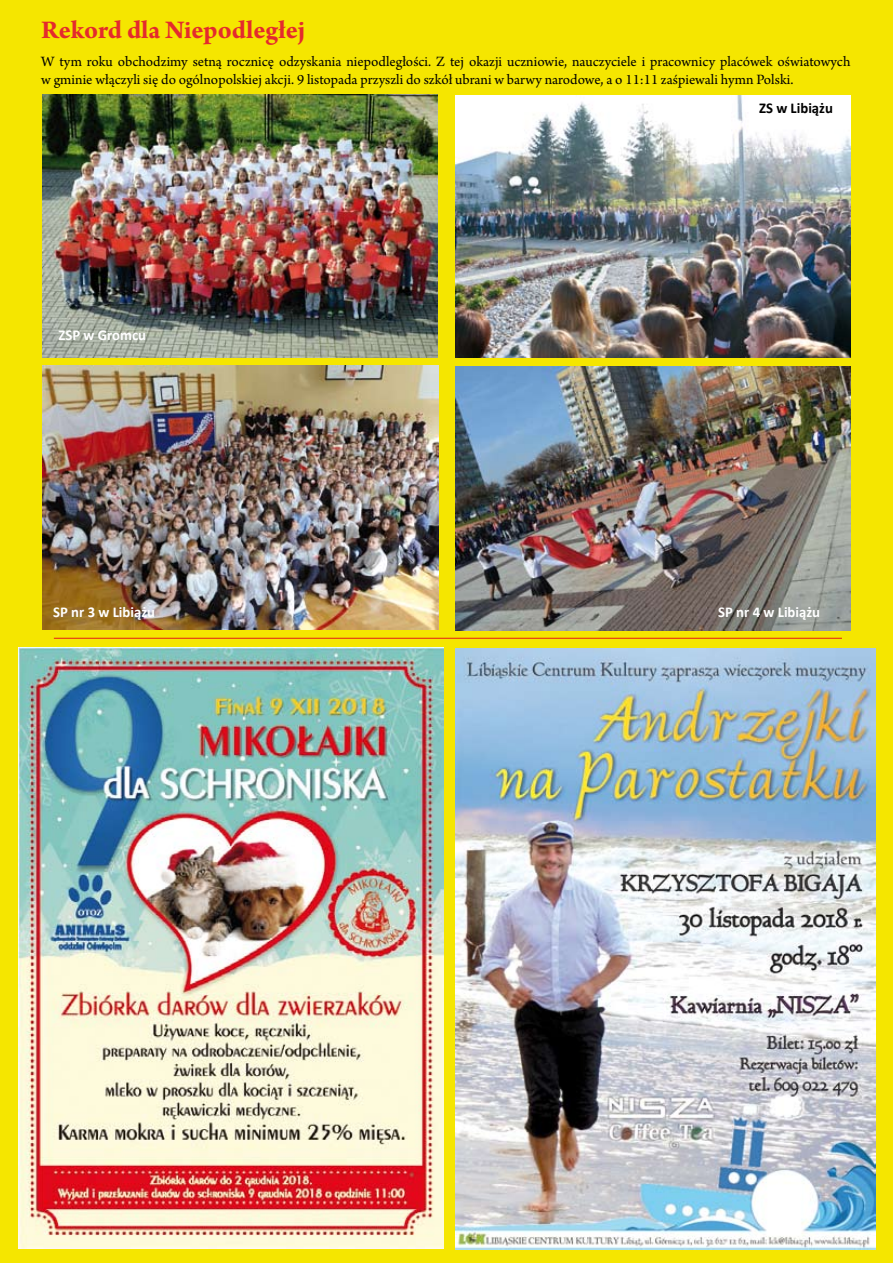
<style>
.page{position:relative;width:893px;height:1263px;background:#f5e600}
.page>*{position:absolute;margin:0;border:0;box-sizing:border-box;transform-origin:0 0}
.t1{font:700 27px "Arno Pro";color:#e42a2d}
.t2{font:15px/18px "Arno Pro";color:#000}
.t3{font:700 15px "Calibri";color:#fff}
.t4{font:700 15px "Calibri";color:#000}
</style>
<div class="page">
<img style="left:455px;top:649px;width:420px;height:601px">
<img style="left:18px;top:648px;width:426px;height:600px">
<img style="left:43px;top:95px;width:394px;height:262px">
<img style="left:455px;top:95px;width:395px;height:262px">
<hr style="left:54px;top:638px;width:788px;height:1px;background:#e31b19">
<img style="left:455px;top:367px;width:395px;height:264px">
<img style="left:43px;top:366px;width:395px;height:263px">
<h1 class="t1" style="left:41px;top:14px;width:265px">Rekord dla Niepodległej</h1>
<p class="t2" style="left:41px;top:54px;width:811px">W tym roku obchodzimy setną rocznicę odzyskania niepodległości. Z tej okazji uczniowie, nauczyciele i pracownicy placówek oświatowych w gminie włączyli się do ogólnopolskiej akcji. 9 listopada przyszli do szkół ubrani w barwy narodowe, a o 11:11 zaśpiewali hymn Polski.</p>
<p class="t3" style="left:58px;top:324px;width:89px">ZSP w Gromcu</p>
<p class="t4" style="left:759px;top:97px;width:75px">ZS w Libiążu</p>
<p class="t3" style="left:53px;top:601px;width:103px">SP nr 3 w Libiążu</p>
<p class="t3" style="left:718px;top:601px;width:103px">SP nr 4 w Libiążu</p>
</div>
